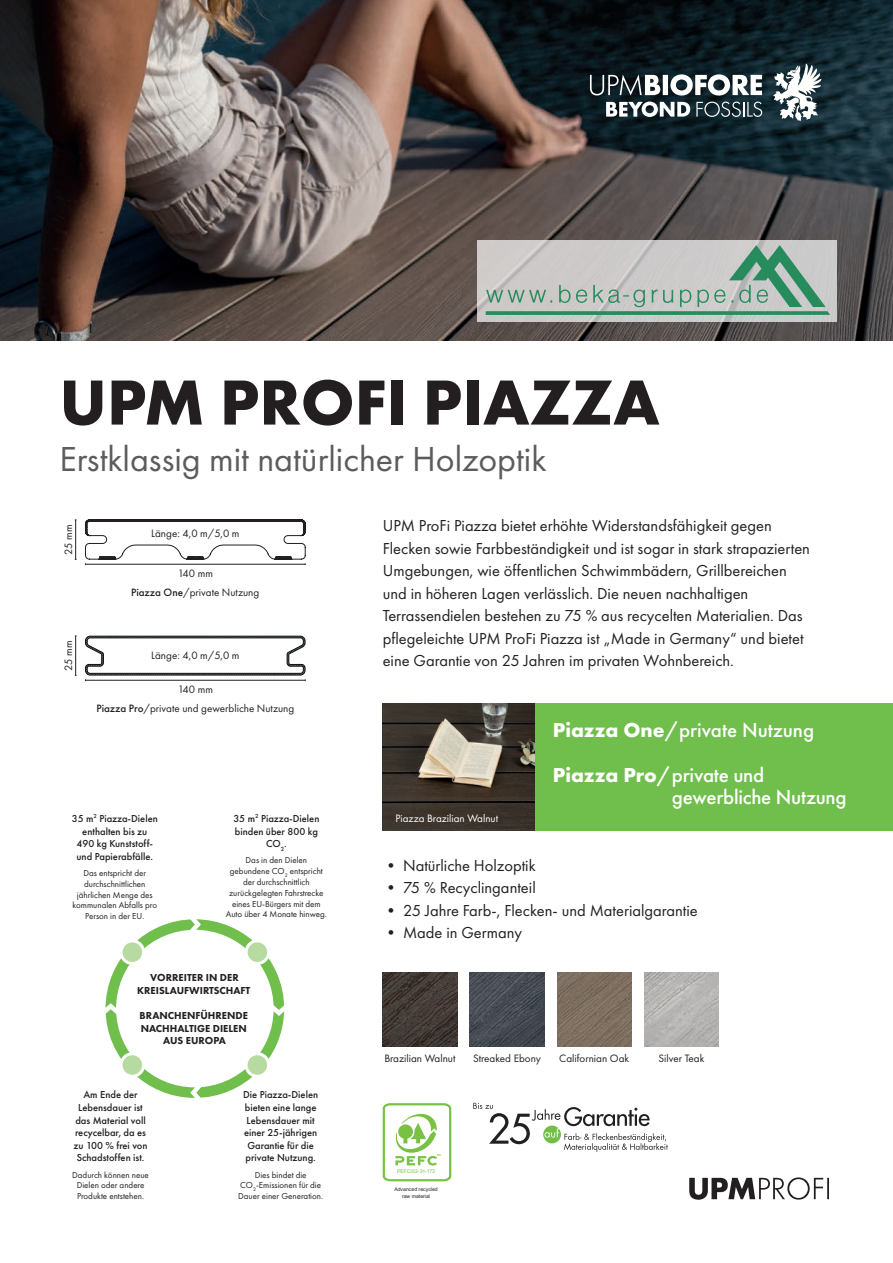
<style>
.page{position:relative;width:893px;height:1263px;background:#fff}
.page>*{position:absolute;margin:0;border:0;box-sizing:border-box;transform-origin:0 0}
.t1{font:700 66px "Futura PT";color:#231f20}
.t2{font:36px "Futura PT";color:#5e5b5b}
.t3{font:500 21px/21.8px "Futura PT";letter-spacing:-.01em;color:#fff}
.t4{font:16.5px/22.5px "Futura PT";color:#231f20}
.t5{font:11.1px "Futura PT";color:#231f20}
.t6{font:11.1px "Futura PT";color:#fff}
.t7{font:500 10.5px/12.6px "Futura PT";color:#231f20;text-align:center}
.t8{font:800 10.5px/12.6px "Futura PT";color:#231f20;text-align:center}
.t9{font:9px/10.8px "Futura PT";color:#231f20;text-align:center}
.t10{font:5.1px/6.1px "Arial";color:#231f20;text-align:center}
.t11{font:5.1px "Arial";color:#79c142}
.s1{font-weight:500}
.s2{font-weight:700}
</style>
<div class="page">
<img style="left:0;top:0;width:893px;height:340px">
<img style="left:557px;top:972px;width:74px;height:75px">
<img style="left:470px;top:972px;width:74px;height:75px">
<img style="left:644px;top:972px;width:75px;height:75px">
<img style="left:383px;top:972px;width:74px;height:75px">
<img style="left:383px;top:703px;width:153px;height:128px">
<div style="left:536px;top:703px;width:357px;height:128px;background:#70bf4c"></div>
<svg style="left:383px;top:1103px;width:68px;height:79px"></svg>
<svg style="left:473px;top:1103px;width:195px;height:49px"></svg>
<hr style="left:75px;top:520px;width:1px;height:39px;background:#231f20">
<svg style="left:85px;top:519px;width:221px;height:46px"></svg>
<hr style="left:75px;top:636px;width:1px;height:39px;background:#231f20">
<svg style="left:85px;top:636px;width:221px;height:45px"></svg>
<div style="left:106px;top:919px;width:178px;height:179px;border:10px solid #70bf4c;border-radius:50%"></div>
<svg style="left:105px;top:1000px;width:13px;height:21px"></svg>
<svg style="left:272px;top:998px;width:13px;height:21px"></svg>
<svg style="left:183px;top:919px;width:21px;height:12px"></svg>
<svg style="left:187px;top:1086px;width:21px;height:12px"></svg>
<div style="left:121px;top:941px;width:23px;height:22px;background:#b6daa0;border-radius:50%"></div>
<div style="left:120px;top:939px;width:25px;height:26px;border:3px solid #fff;border-radius:50%"></div>
<div style="left:246px;top:941px;width:23px;height:22px;background:#b6daa0;border-radius:50%"></div>
<div style="left:245px;top:939px;width:25px;height:26px;border:3px solid #fff;border-radius:50%"></div>
<div style="left:121px;top:1054px;width:23px;height:22px;background:#b6daa0;border-radius:50%"></div>
<div style="left:120px;top:1052px;width:25px;height:26px;border:3px solid #fff;border-radius:50%"></div>
<div style="left:246px;top:1054px;width:23px;height:22px;background:#b6daa0;border-radius:50%"></div>
<div style="left:245px;top:1052px;width:25px;height:26px;border:3px solid #fff;border-radius:50%"></div>
<svg style="left:590px;top:74px;width:172px;height:22px"></svg>
<svg style="left:606px;top:102px;width:84px;height:15px"></svg>
<svg style="left:696px;top:102px;width:66px;height:15px"></svg>
<svg style="left:773px;top:64px;width:49px;height:57px"></svg>
<svg style="left:689px;top:1177px;width:140px;height:23px"></svg>
<div style="left:478px;top:240px;width:359px;height:82px;background:#cccaca"></div>
<svg style="left:486px;top:245px;width:344px;height:70px"></svg>
<h1 class="t1" style="left:59px;top:360px;width:602px">UPM PROFI PIAZZA</h1>
<h2 class="t2" style="left:59px;top:438px;width:489px">Erstklassig mit natürlicher Holzoptik</h2>
<p class="t4" style="left:383px;top:515px;width:429px">UPM ProFi Piazza bietet erhöhte Widerstandsfähigkeit gegen Flecken sowie Farbbeständigkeit und ist sogar in stark strapazierten Umgebungen, wie öffentlichen Schwimmbädern, Grillbereichen und in höheren Lagen verlässlich. Die neuen nachhaltigen Terrassendielen bestehen zu 75 % aus recycelten Materialien. Das pflegeleichte UPM ProFi Piazza ist „Made in Germany“ und bietet eine Garantie von 25 Jahren im privaten Wohnbereich.</p>
<p class="t5" style="left:62px;top:554px;width:31px;rotate:-90deg">25 mm</p>
<p class="t5" style="left:151px;top:527px;width:90px">Länge: 4,0 m/5,0 m</p>
<p class="t5" style="left:178px;top:566px;width:37px">140 mm</p>
<p class="t5" style="left:131px;top:586px;width:130px"><span class="s1">Piazza One</span>/private Nutzung</p>
<p class="t5" style="left:62px;top:670px;width:31px;rotate:-90deg">25 mm</p>
<p class="t5" style="left:151px;top:648px;width:90px">Länge: 4,0 m/5,0 m</p>
<p class="t5" style="left:178px;top:682px;width:37px">140 mm</p>
<p class="t5" style="left:96px;top:702px;width:199px"><span class="s1">Piazza Pro</span>/private und gewerbliche Nutzung</p>
<p class="t3" style="left:553px;top:719px;width:263px"><span class="s2">Piazza One</span>/private Nutzung</p>
<p class="t3" style="left:672px;top:764px;width:176px;text-indent:-119px"><span class="s2">Piazza Pro</span>/private und gewerbliche Nutzung</p>
<p class="t7" style="left:72px;top:812px;width:88px">35 m<sup>2</sup> Piazza-Dielen</p>
<p class="t6" style="left:395px;top:812px;width:104px">Piazza Brazilian Walnut</p>
<p class="t7" style="left:76px;top:825px;width:78px">enthalten bis zu<br>490 kg Kunststoff&shy;und Papierabfälle.</p>
<p class="t9" style="left:73px;top:867px;width:86px">Das entspricht der durchschnittlichen jährlichen Menge des kommunalen Abfalls pro<br>Person in der EU.</p>
<p class="t7" style="left:233px;top:812px;width:88px">35 m<sup>2</sup> Piazza-Dielen binden über 800 kg<br>CO<sub>2</sub>.</p>
<p class="t9" style="left:226px;top:855px;width:103px">Das in den Dielen gebundene CO<sub>2</sub> entspricht der durchschnittlich zurückgelegten Fahrstrecke eines EU-Bürgers mit dem<br>Auto über 4 Monate hinweg.</p>
<p class="t4" style="left:383px;top:854px;width:154px">• Natürliche Holzoptik</p>
<p class="t4" style="left:383px;top:876px;width:155px">• 75 % Recyclinganteil</p>
<p class="t4" style="left:383px;top:899px;width:317px">• 25 Jahre Farb-, Flecken- und Materialgarantie</p>
<p class="t4" style="left:383px;top:921px;width:141px">• Made in Germany</p>
<p class="t8" style="left:137px;top:971px;width:115px">VORREITER IN DER<br>KREISLAUFWIRTSCHAFT</p>
<p class="t8" style="left:140px;top:1009px;width:110px">BRANCHENFÜHRENDE<br>NACHHALTIGE DIELEN<br>AUS EUROPA</p>
<p class="t7" style="left:74px;top:1088px;width:76px">Am Ende der<br>Lebensdauer ist das Material voll recycelbar, da es zu 100 % frei von<br>Schadstoffen ist.</p>
<p class="t9" style="left:72px;top:1169px;width:78px">Dadurch können neue<br>Dielen oder andere<br>Produkte entstehen.</p>
<p class="t7" style="left:243px;top:1088px;width:77px">Die Piazza-Dielen bieten eine lange<br>Lebensdauer mit einer 25-jährigen<br>Garantie für die private Nutzung.</p>
<p class="t9" style="left:238px;top:1169px;width:86px">Dies bindet die<br>CO<sub>2</sub>-Emissionen für die<br>Dauer einer Generation.</p>
<p class="t5" style="left:384px;top:1051px;width:73px">Brazilian Walnut</p>
<p class="t5" style="left:473px;top:1051px;width:69px">Streaked Ebony</p>
<p class="t5" style="left:559px;top:1051px;width:71px">Californian Oak</p>
<p class="t5" style="left:658px;top:1051px;width:47px">Silver Teak</p>
<p class="t11" style="left:397px;top:1168px;width:39px">PEFC/02-31-173</p>
<p class="t10" style="left:394px;top:1186px;width:45px">Advanced recycled raw material</p>
</div>
